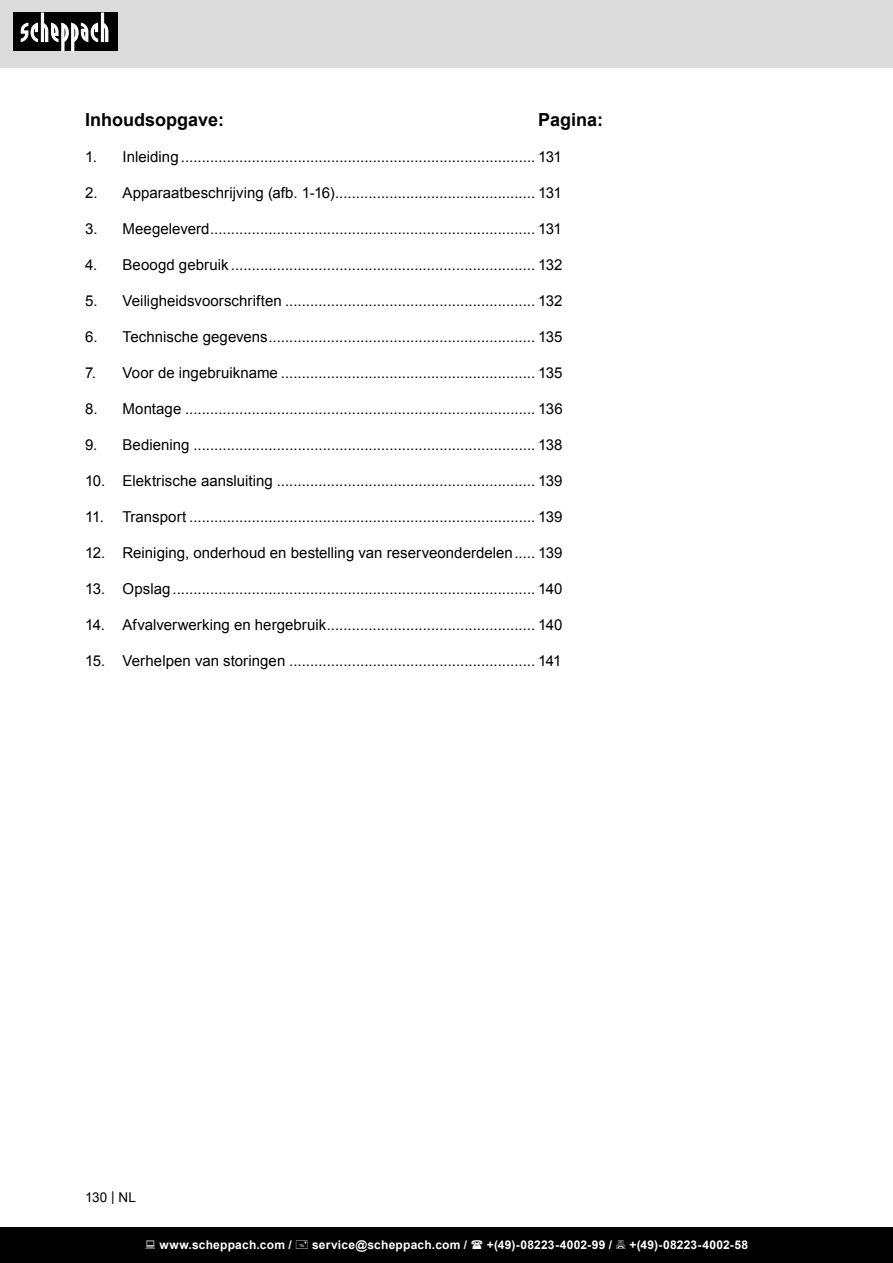
<style>
.page{position:relative;width:893px;height:1263px;background:#fff}
.page>*{position:absolute;margin:0;border:0;box-sizing:border-box;transform-origin:0 0}
.TOC_title{font:700 18px "Arial";color:#000}
.t1{font:15px "Arial";letter-spacing:.005em;color:#000}
.t2{font:13.5px "Arial";color:#000}
.t3{font:700 12px "Arial";letter-spacing:.02em;color:#fff}
</style>
<div class="page">
<div style="left:0;top:0;width:893px;height:67px;background:#dbdbdb"></div>
<div style="left:0;top:1227px;width:893px;height:36px;background:#000"></div>
<div style="left:13px;top:13px;width:105px;height:38px;background:#000"></div>
<svg style="left:21px;top:13px;width:87px;height:38px"></svg>
<p class="TOC_title" style="left:85px;top:108px;width:141px">Inhoudsopgave:</p>
<p class="TOC_title" style="left:538px;top:108px;width:67px">Pagina:</p>
<p class="t1" style="left:85px;top:147px;width:478px">1. Inleiding ..................................................................................... 131</p>
<p class="t1" style="left:85px;top:183px;width:478px">2. Apparaatbeschrijving (afb. 1-16)................................................ 131</p>
<p class="t1" style="left:85px;top:219px;width:478px">3. Meegeleverd.............................................................................. 131</p>
<p class="t1" style="left:85px;top:255px;width:479px">4. Beoogd gebruik ......................................................................... 132</p>
<p class="t1" style="left:85px;top:291px;width:479px">5. Veiligheidsvoorschriften ............................................................ 132</p>
<p class="t1" style="left:85px;top:327px;width:479px">6. Technische gegevens................................................................ 135</p>
<p class="t1" style="left:85px;top:363px;width:479px">7. Voor de ingebruikname ............................................................. 135</p>
<p class="t1" style="left:85px;top:399px;width:479px">8. Montage .................................................................................... 136</p>
<p class="t1" style="left:85px;top:435px;width:479px">9. Bediening .................................................................................. 138</p>
<p class="t1" style="left:85px;top:471px;width:479px">10. Elektrische aansluiting .............................................................. 139</p>
<p class="t1" style="left:85px;top:507px;width:479px">11. Transport ................................................................................... 139</p>
<p class="t1" style="left:85px;top:543px;width:479px">12. Reiniging, onderhoud en bestelling van reserveonderdelen..... 139</p>
<p class="t1" style="left:85px;top:579px;width:479px">13. Opslag ....................................................................................... 140</p>
<p class="t1" style="left:85px;top:615px;width:479px">14. Afvalverwerking en hergebruik.................................................. 140</p>
<p class="t1" style="left:85px;top:651px;width:478px">15. Verhelpen van storingen ........................................................... 141</p>
<p class="t2" style="left:85px;top:1188px;width:52px">130 | NL</p>
<p class="t3" style="left:159px;top:1236px;width:134px">www.scheppach.com /</p>
<p class="t3" style="left:312px;top:1236px;width:157px">service@scheppach.com /</p>
<p class="t3" style="left:487px;top:1236px;width:127px">+(49)-08223-4002-99 /</p>
<p class="t3" style="left:629px;top:1236px;width:120px">+(49)-08223-4002-58</p>
</div>
